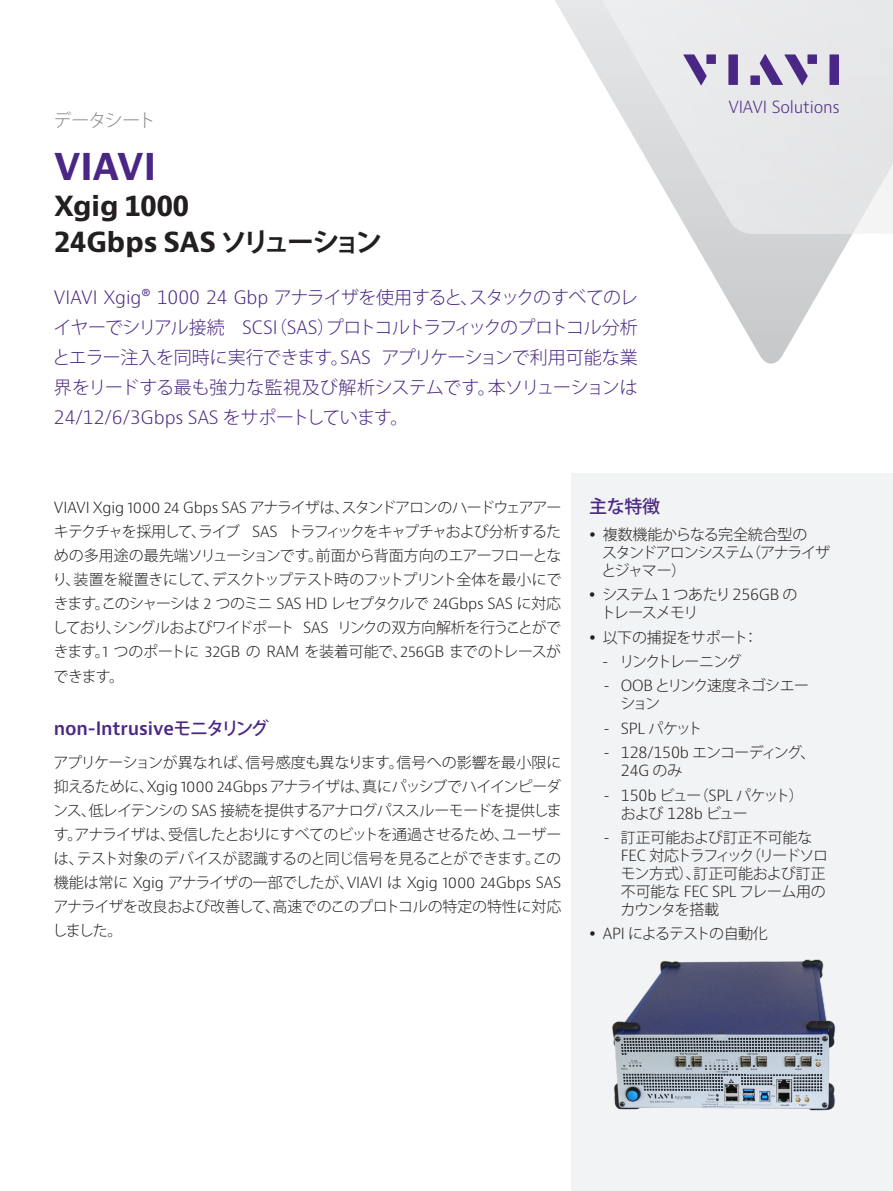
<style>
.page{position:relative;width:893px;height:1191px;background:#fff}
.page>*{position:absolute;margin:0;border:0;box-sizing:border-box;transform-origin:0 0}
.H1_Brand_Sub-Brand_2{font:700 36px "Bernino Sans";color:#4a2785}
.H2_Product_18_24{font:700 27px/36px "Bernino Sans";color:#231f20}
.P_Intro_12_20{font:300 18px/30px "Koz Go Pro";letter-spacing:-.01em;color:#4a2785;text-align:justify}
.H2_Heading_Purple_12{font:600 18px "Bernino Sans";letter-spacing:-.01em;color:#4a2785}
.P_DocType{font:300 18px "Koz Go Pro";letter-spacing:-.06em;color:#87898c}
.H2_Bullet_Heading_Pu{font:500 18px "Koz Go Pro";color:#4a2785}
.t1{font:300 16.35px "Bernino Sans";letter-spacing:-.01em;color:#4a2785}
.P_10_16{font:300 15px/24px "Koz Go Pro";letter-spacing:-.06em;color:#231f20}
.P_10_16-2{font:300 15px/18px "Koz Go Pro";letter-spacing:-.02em;color:#231f20}
.P_10_16-3{font:300 15px/18px "Koz Go Pro";letter-spacing:-.1em;color:#231f20}
.P_10_16-4{font:300 15px/18px "Koz Go Pro";letter-spacing:-.08em;color:#231f20}
.P_10_16-5{font:300 15px "Koz Go Pro";letter-spacing:-.12em;color:#231f20}
.s1{font-family:"Koz Go Pro"}
.s2{font-family:"Bernino Sans"}
.s3{font-family:"Koz Go Pro";font-weight:500}
</style>
<div class="page">
<svg style="left:690px;top:234px;width:162px;height:130px"></svg>
<svg style="left:555px;top:0;width:338px;height:234px"></svg>
<svg style="left:683px;top:54px;width:24px;height:31px"></svg>
<div style="left:706px;top:54px;width:10px;height:10px;background:#4a2785"></div>
<div style="left:728px;top:54px;width:10px;height:31px;background:#4a2785"></div>
<div style="left:807px;top:54px;width:10px;height:10px;background:#4a2785"></div>
<div style="left:829px;top:54px;width:10px;height:31px;background:#4a2785"></div>
<svg style="left:760px;top:54px;width:48px;height:31px"></svg>
<div style="left:750px;top:75px;width:10px;height:10px;background:#4a2785"></div>
<div style="left:571px;top:473px;width:322px;height:718px;background:#f2f3f4"></div>
<img style="left:612px;top:959px;width:224px;height:152px">
<p class="P_DocType" style="left:54px;top:109px;width:104px">データシート</p>
<p class="H1_Brand_Sub-Brand_2" style="left:54px;top:144px;width:104px">VIAVI</p>
<p class="H2_Product_18_24" style="left:54px;top:189px;width:330px">Xgig 1000<br>24Gbps SAS <span class="s1">ソリューション</span></p>
<p class="P_Intro_12_20" style="left:53px;top:282px;width:587px"><span class="s2">VIAVI Xgig® 1000 24 Gbp</span> アナライザを使用すると、スタックのすべてのレイヤーでシリアル接続 <span class="s2">SCSI</span>（<span class="s2">SAS</span>）プロトコルトラフィックのプロトコル分析とエラー注入を同時に実行できます。<span class="s2">SAS</span> アプリケーションで利用可能な業界をリードする最も強力な監視及び解析システムです。本ソリューションは<span class="s2">24/12/6/3Gbps SAS</span> をサポートしています。</p>
<p class="t1" style="left:728px;top:96px;width:113px">VIAVI Solutions</p>
<p class="P_10_16" style="left:52px;top:496px;width:511px;text-align:justify"><span class="s2">VIAVI Xgig 1000 24 Gbps SAS</span> アナライザは、スタンドアロンのハードウェアアーキテクチャを採用して、ライブ <span class="s2">SAS</span> トラフィックをキャプチャおよび分析するための多用途の最先端ソリューションです。前面から背面方向のエアーフローとなり、装置を縦置きにして、デスクトップテスト時のフットプリント全体を最小にできます。このシャーシは <span class="s2">2</span> つのミニ <span class="s2">SAS HD</span> レセプタクルで <span class="s2">24Gbps SAS</span> に対応しており、シングルおよびワイドポート <span class="s2">SAS</span> リンクの双方向解析を行うことができます。<span class="s2">1</span> つのポートに <span class="s2">32GB</span> の <span class="s2">RAM</span> を装着可能で、<span class="s2">256GB</span> までのトレースができます。</p>
<p class="H2_Heading_Purple_12" style="left:54px;top:717px;width:216px">non-Intrusive<span class="s3">モニタリング</span></p>
<p class="P_10_16" style="left:52px;top:750px;width:511px;text-align:justify">アプリケーションが異なれば、信号感度も異なります。信号への影響を最小限に抑えるために、<span class="s2">Xgig 1000 24Gbps</span> アナライザは、真にパッシブでハイインピーダンス、低レイテンシの <span class="s2">SAS</span> 接続を提供するアナログパススルーモードを提供します。アナライザは、受信したとおりにすべてのビットを通過させるため、ユーザーは、テスト対象のデバイスが認識するのと同じ信号を見ることができます。この機能は常に <span class="s2">Xgig</span> アナライザの一部でしたが、<span class="s2">VIAVI</span> は <span class="s2">Xgig 1000 24Gbps SAS</span>アナライザを改良および改善して、高速でのこのプロトコルの特定の特性に対応しました。</p>
<p class="H2_Bullet_Heading_Pu" style="left:589px;top:495px;width:72px">主な特徴</p>
<p class="P_10_16" style="left:602px;top:525px;width:230px;line-height:18px">複数機能からなる完全統合型の<br>スタンドアロンシステム（アナライザとジャマー）</p>
<p class="P_10_16-4" style="left:601px;top:586px;width:198px">システム <span class="s2">1</span> つあたり <span class="s2">256GB</span> のトレースメモリ</p>
<p class="P_10_16-2" style="left:603px;top:628px;width:157px">以下の捕捉をサポート：</p>
<p class="P_10_16-5" style="left:603px;top:651px;width:140px">- リンクトレーニング</p>
<p class="P_10_16" style="left:620px;top:677px;width:190px;line-height:18px;text-indent:-16px">- <span class="s2">OOB</span> とリンク速度ネゴシエーション</p>
<p class="P_10_16" style="left:604px;top:716px;width:100px">- <span class="s2">SPL</span> パケット</p>
<p class="P_10_16" style="left:621px;top:743px;width:196px;line-height:18px;text-indent:-17px">- <span class="s2">128/150b</span> エンコーディング、<br><span class="s2">24G</span> のみ</p>
<p class="P_10_16-3" style="left:621px;top:786px;width:184px;text-indent:-17px">- <span class="s2">150b</span> ビュー（<span class="s2">SPL</span> パケット）および <span class="s2">128b</span> ビュー</p>
<p class="P_10_16-2" style="left:620px;top:828px;width:209px;text-indent:-16px">- 訂正可能および訂正不可能な<br><span class="s2">FEC</span> 対応トラフィック（リードソロモン方式）、訂正可能および訂正不可能な <span class="s2">FEC SPL</span> フレーム用のカウンタを搭載</p>
<p class="P_10_16" style="left:603px;top:922px;width:167px"><span class="s2">API</span> によるテストの自動化</p>
</div>
